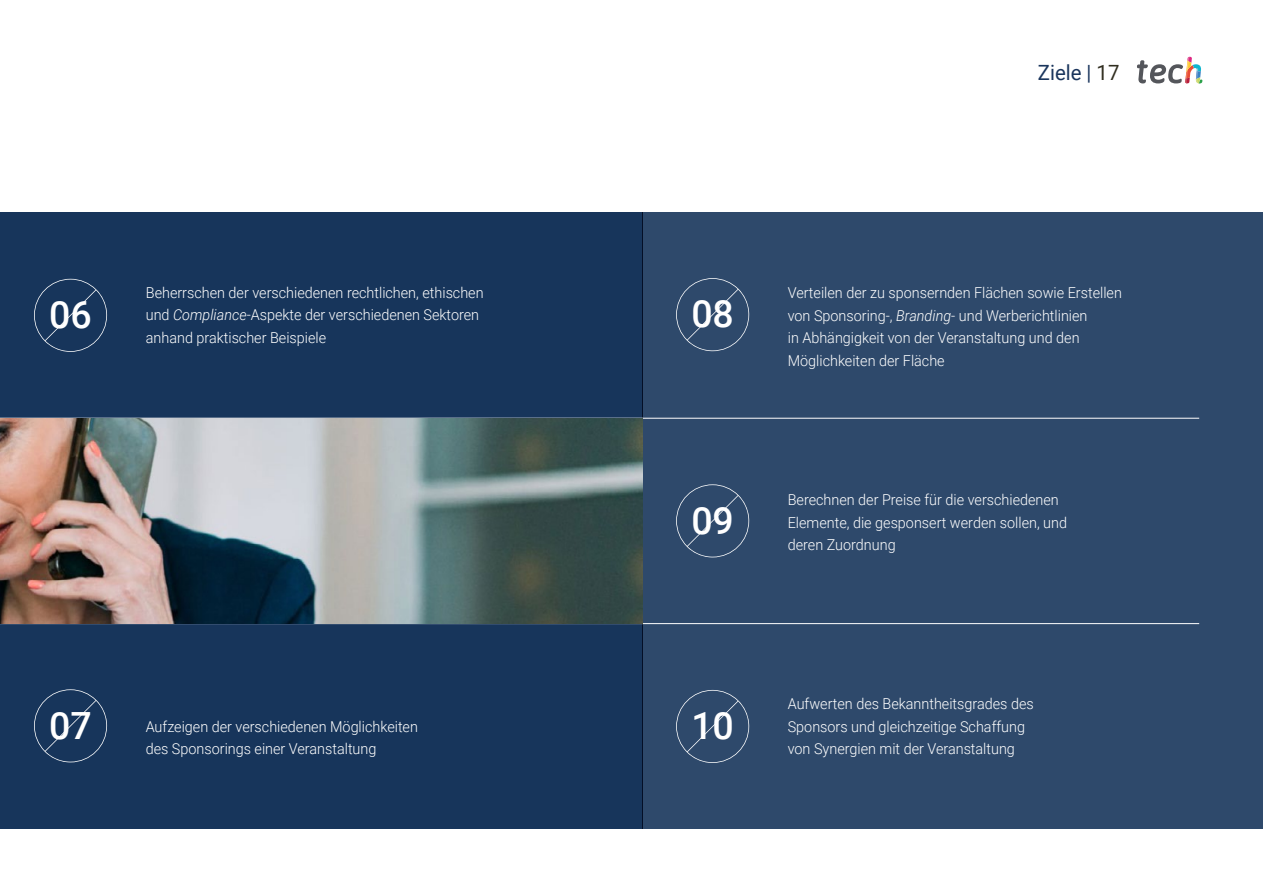
<style>
.page{position:relative;width:1263px;height:893px;background:#fff}
.page>*{position:absolute;margin:0;border:0;box-sizing:border-box;transform-origin:0 0}
.t1{font:500 37.5px "Roboto";color:#fff}
.t2{font:21px "Roboto";color:#1a355c}
.t3{font:300 15px/22.5px "Roboto";color:#fff;scale:.96 1}
.s1{color:#312e20}
.s2{font-style:italic}
</style>
<div class="page">
<svg style="left:1137px;top:57px;width:65px;height:27px"></svg>
<div style="left:0;top:213px;width:642px;height:616px;background:#17355b"></div>
<div style="left:642px;top:213px;width:621px;height:616px;background:#2e496b"></div>
<svg style="left:676px;top:278px;width:73px;height:73px"></svg>
<svg style="left:34px;top:279px;width:73px;height:73px"></svg>
<svg style="left:676px;top:484px;width:73px;height:73px"></svg>
<svg style="left:676px;top:690px;width:73px;height:73px"></svg>
<svg style="left:34px;top:689px;width:73px;height:73px"></svg>
<hr style="left:0;top:418px;width:1199px;height:1px;background:#fff">
<hr style="left:0;top:623px;width:1199px;height:1px;background:#fff">
<img style="left:0;top:418px;width:642px;height:206px">
<h2 class="t2" style="left:1038px;top:57px;width:83px">Ziele | <span class="s1">17</span></h2>
<p class="t3" style="left:146px;top:281px;width:353px">Beherrschen der verschiedenen rechtlichen, ethischen und <span class="s2">Compliance</span>-Aspekte der verschiedenen Sektoren anhand praktischer Beispiele</p>
<h1 class="t1" style="left:49px;top:288px;width:44px">06</h1>
<h1 class="t1" style="left:691px;top:288px;width:44px">08</h1>
<h1 class="t1" style="left:691px;top:494px;width:44px">09</h1>
<p class="t3" style="left:788px;top:281px;width:350px">Verteilen der zu sponsernden Flächen sowie Erstellen von Sponsoring-, <span class="s2">Branding</span>- und Werberichtlinien<br>in Abhängigkeit von der Veranstaltung und den Möglichkeiten der Fläche</p>
<p class="t3" style="left:788px;top:488px;width:292px">Berechnen der Preise für die verschiedenen<br>Elemente, die gesponsert werden sollen, und deren Zuordnung</p>
<h1 class="t1" style="left:49px;top:699px;width:44px">07</h1>
<h1 class="t1" style="left:691px;top:699px;width:44px">10</h1>
<p class="t3" style="left:146px;top:714px;width:285px">Aufzeigen der verschiedenen Möglichkeiten des Sponsorings einer Veranstaltung</p>
<p class="t3" style="left:788px;top:692px;width:258px">Aufwerten des Bekanntheitsgrades des<br>Sponsors und gleichzeitige Schaffung von Synergien mit der Veranstaltung</p>
</div>
